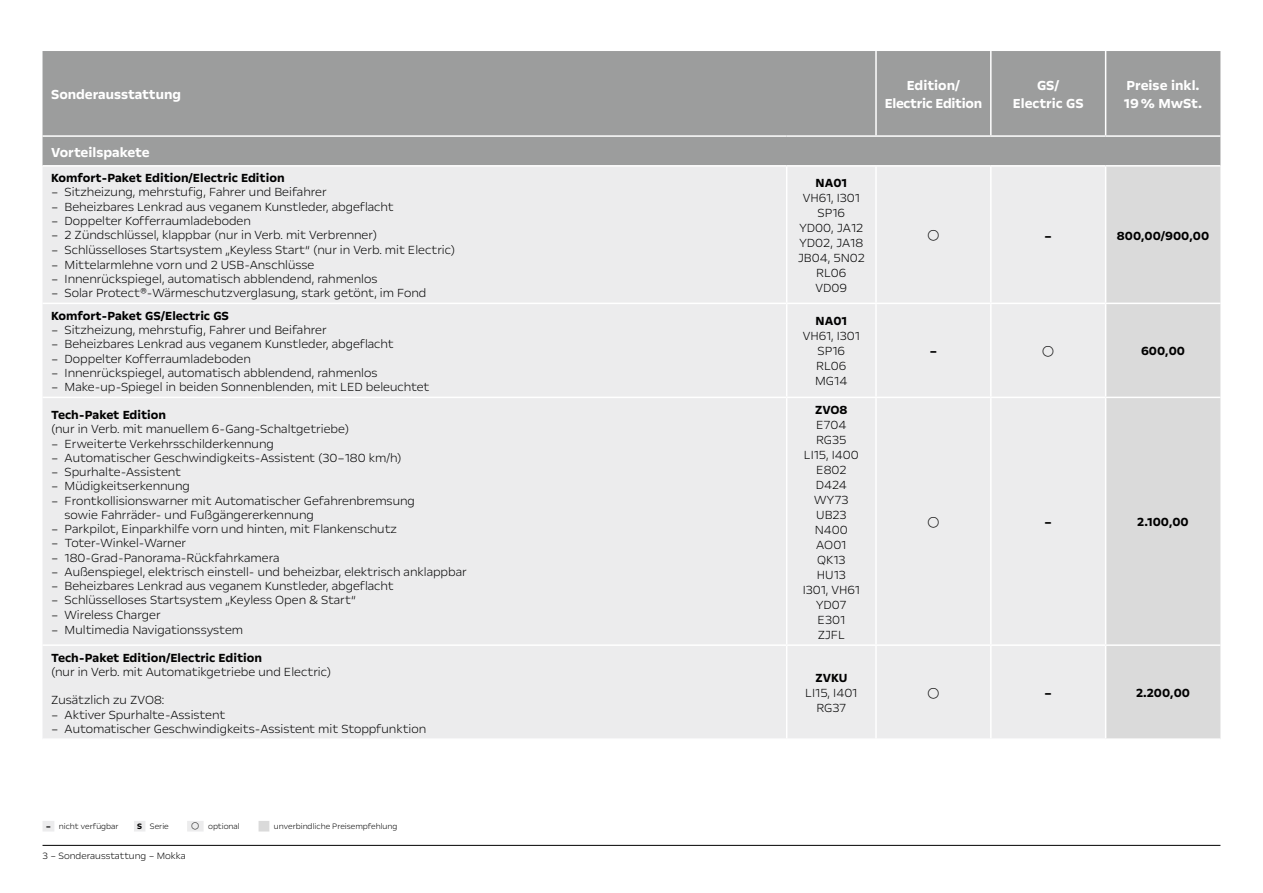
<style>
.page{position:relative;width:1263px;height:893px;background:#fff}
.page>*{position:absolute;margin:0;border:0;box-sizing:border-box;transform-origin:0 0}
.t1{font:700 15px/18px "Opel Next";color:#fff;text-align:center}
.t2{font:700 15px/18px "Opel Next";letter-spacing:-.02em;color:#fff;text-align:center}
.t3{font:300 13.5px/15px "Opel Next";color:#000;text-align:center}
.t4{font:700 13.5px "Opel Next";color:#000}
.t5{font:300 10.5px "Opel Next";color:#000}
.t6{font:300 9px "Opel Next";color:#000}
.s1{font-weight:700}
</style>
<div class="page">
<hr style="left:43px;top:845px;width:1177px;height:1px;background:#000">
<div style="left:43px;top:821px;width:11px;height:10px;background:#ececed"></div>
<div style="left:134px;top:821px;width:11px;height:10px;background:#ececed"></div>
<div style="left:187px;top:821px;width:17px;height:10px;background:#ececed"></div>
<div style="left:259px;top:821px;width:10px;height:10px;background:#dadada"></div>
<div style="left:43px;top:51px;width:1177px;height:114px;background:#9c9d9d"></div>
<div style="left:43px;top:167px;width:1062px;height:571px;background:#ececed"></div>
<div style="left:1106px;top:167px;width:114px;height:571px;background:#dadada"></div>
<hr style="left:786px;top:167px;width:1px;height:136px;background:#fff">
<hr style="left:875px;top:167px;width:2px;height:136px;background:#fff">
<hr style="left:990px;top:167px;width:1px;height:136px;background:#fff">
<hr style="left:43px;top:303px;width:744px;height:1px;background:#fff">
<hr style="left:787px;top:303px;width:89px;height:1px;background:#fff">
<hr style="left:786px;top:304px;width:1px;height:93px;background:#fff">
<hr style="left:876px;top:303px;width:115px;height:1px;background:#fff">
<hr style="left:875px;top:304px;width:2px;height:93px;background:#fff">
<hr style="left:991px;top:303px;width:115px;height:1px;background:#fff">
<hr style="left:990px;top:304px;width:1px;height:93px;background:#fff">
<hr style="left:1106px;top:303px;width:114px;height:1px;background:#fff">
<hr style="left:43px;top:397px;width:744px;height:1px;background:#fff">
<hr style="left:787px;top:397px;width:89px;height:1px;background:#fff">
<hr style="left:786px;top:398px;width:1px;height:246px;background:#fff">
<hr style="left:876px;top:397px;width:115px;height:1px;background:#fff">
<hr style="left:875px;top:398px;width:2px;height:246px;background:#fff">
<hr style="left:991px;top:397px;width:115px;height:1px;background:#fff">
<hr style="left:990px;top:398px;width:1px;height:246px;background:#fff">
<hr style="left:1106px;top:397px;width:114px;height:1px;background:#fff">
<hr style="left:43px;top:644px;width:744px;height:2px;background:#fff">
<hr style="left:787px;top:644px;width:89px;height:2px;background:#fff">
<hr style="left:786px;top:646px;width:1px;height:92px;background:#fff">
<hr style="left:876px;top:644px;width:115px;height:2px;background:#fff">
<hr style="left:875px;top:646px;width:2px;height:92px;background:#fff">
<hr style="left:991px;top:644px;width:115px;height:2px;background:#fff">
<hr style="left:990px;top:646px;width:1px;height:92px;background:#fff">
<hr style="left:1106px;top:644px;width:114px;height:2px;background:#fff">
<hr style="left:875px;top:51px;width:2px;height:84px;background:#fff">
<hr style="left:990px;top:51px;width:1px;height:84px;background:#fff">
<hr style="left:1105px;top:51px;width:1px;height:84px;background:#fff">
<hr style="left:43px;top:135px;width:744px;height:2px;background:#fff">
<hr style="left:787px;top:135px;width:89px;height:2px;background:#fff">
<hr style="left:876px;top:135px;width:115px;height:2px;background:#fff">
<hr style="left:991px;top:135px;width:115px;height:2px;background:#fff">
<hr style="left:1106px;top:135px;width:114px;height:2px;background:#fff">
<svg style="left:928px;top:230px;width:11px;height:10px"></svg>
<svg style="left:1043px;top:346px;width:10px;height:10px"></svg>
<svg style="left:928px;top:516px;width:11px;height:11px"></svg>
<svg style="left:928px;top:687px;width:11px;height:11px"></svg>
<p class="t1" style="left:51px;top:86px;width:132px">Sonderausstattung</p>
<p class="t2" style="left:885px;top:77px;width:99px">Edition/<br>Electric Edition</p>
<p class="t1" style="left:1013px;top:77px;width:72px">GS/<br>Electric GS</p>
<p class="t1" style="left:1124px;top:77px;width:80px;text-align:left">Preise inkl.<br>19% MwSt.</p>
<p class="t1" style="left:51px;top:143px;width:100px">Vorteilspakete</p>
<p class="t4" style="left:51px;top:170px;width:235px">Komfort-Paket Edition/Electric Edition</p>
<p class="t3" style="left:51px;top:184px;width:277px">– Sitzheizung, mehrstufig, Fahrer und Beifahrer</p>
<p class="t3" style="left:51px;top:199px;width:344px">– Beheizbares Lenkrad aus veganem Kunstleder, abgeflacht</p>
<p class="t3" style="left:51px;top:213px;width:201px">– Doppelter Kofferraumladeboden</p>
<p class="t3" style="left:51px;top:227px;width:328px">– 2 Zündschlüssel, klappbar (nur in Verb. mit Verbrenner)</p>
<p class="t3" style="left:51px;top:242px;width:406px">– Schlüsselloses Startsystem „Keyless Start“ (nur in Verb. mit Electric)</p>
<p class="t3" style="left:51px;top:256px;width:265px">– Mittelarmlehne vorn und 2 USB-Anschlüsse</p>
<p class="t3" style="left:51px;top:271px;width:328px">– Innenrückspiegel, automatisch abblendend, rahmenlos</p>
<p class="t3" style="left:51px;top:285px;width:377px">– Solar Protect®-Wärmeschutzverglasung, stark getönt, im Fond</p>
<p class="t4" style="left:816px;top:175px;width:33px">NA01</p>
<p class="t3" style="left:798px;top:190px;width:69px">VH61, I301<br>SP16<br>YD00, JA12<br>YD02, JA18<br>JB04, 5N02<br>RL06<br>VD09</p>
<p class="t4" style="left:1044px;top:227px;width:9px">–</p>
<p class="t4" style="left:1117px;top:227px;width:94px">800,00/900,00</p>
<p class="t4" style="left:51px;top:307px;width:180px">Komfort-Paket GS/Electric GS</p>
<p class="t3" style="left:51px;top:322px;width:277px">– Sitzheizung, mehrstufig, Fahrer und Beifahrer</p>
<p class="t3" style="left:51px;top:336px;width:344px">– Beheizbares Lenkrad aus veganem Kunstleder, abgeflacht</p>
<p class="t3" style="left:51px;top:350px;width:201px">– Doppelter Kofferraumladeboden</p>
<p class="t3" style="left:51px;top:365px;width:328px">– Innenrückspiegel, automatisch abblendend, rahmenlos</p>
<p class="t3" style="left:51px;top:379px;width:380px">– Make-up-Spiegel in beiden Sonnenblenden, mit LED beleuchtet</p>
<p class="t4" style="left:51px;top:407px;width:117px">Tech-Paket Edition</p>
<p class="t3" style="left:51px;top:421px;width:300px">(nur in Verb. mit manuellem 6-Gang-Schaltgetriebe)</p>
<p class="t3" style="left:51px;top:435px;width:224px">– Erweiterte Verkehrsschilderkennung</p>
<p class="t3" style="left:51px;top:450px;width:352px">– Automatischer Geschwindigkeits-Assistent (30–180 km/h)</p>
<p class="t3" style="left:51px;top:464px;width:132px">– Spurhalte-Assistent</p>
<p class="t3" style="left:51px;top:478px;width:140px">– Müdigkeitserkennung</p>
<p class="t3" style="left:65px;top:493px;width:352px;line-height:14.2px;text-align:left;text-indent:-14px">– Frontkollisionswarner mit Automatischer Gefahrenbremsung sowie Fahrräder- und Fußgängererkennung</p>
<p class="t3" style="left:51px;top:521px;width:347px">– Parkpilot, Einparkhilfe vorn und hinten, mit Flankenschutz</p>
<p class="t3" style="left:51px;top:535px;width:137px">– Toter-Winkel-Warner</p>
<p class="t3" style="left:51px;top:549px;width:230px">– 180-Grad-Panorama-Rückfahrkamera</p>
<p class="t3" style="left:51px;top:564px;width:417px">– Außenspiegel, elektrisch einstell- und beheizbar, elektrisch anklappbar</p>
<p class="t3" style="left:51px;top:578px;width:344px">– Beheizbares Lenkrad aus veganem Kunstleder, abgeflacht</p>
<p class="t3" style="left:51px;top:592px;width:306px">– Schlüsselloses Startsystem „Keyless Open &amp; Start“</p>
<p class="t3" style="left:51px;top:606px;width:111px">– Wireless Charger</p>
<p class="t3" style="left:51px;top:621px;width:194px">– Multimedia Navigationssystem</p>
<p class="t4" style="left:51px;top:649px;width:212px">Tech-Paket Edition/Electric Edition</p>
<p class="t3" style="left:51px;top:657px;width:282px;line-height:28.5px;text-align:left">(nur in Verb. mit Automatikgetriebe und Electric)<br>Zusätzlich zu ZVO8:</p>
<p class="t3" style="left:51px;top:706px;width:176px">– Aktiver Spurhalte-Assistent</p>
<p class="t3" style="left:51px;top:721px;width:377px">– Automatischer Geschwindigkeits-Assistent mit Stoppfunktion</p>
<p class="t6" style="left:46px;top:821px;width:74px"><span class="s1">–</span> nicht verfügbar</p>
<p class="t6" style="left:137px;top:821px;width:33px"><span class="s1">S</span> Serie</p>
<p class="t6" style="left:192px;top:821px;width:50px">○ optional</p>
<p class="t6" style="left:274px;top:821px;width:125px">unverbindliche Preisempfehlung</p>
<p class="t5" style="left:43px;top:849px;width:145px">3 – Sonderausstattung – Mokka</p>
<p class="t4" style="left:816px;top:313px;width:33px">NA01</p>
<p class="t3" style="left:803px;top:328px;width:59px">VH61, I301<br>SP16<br>RL06<br>MG14</p>
<p class="t4" style="left:815px;top:401px;width:34px">ZVO8</p>
<p class="t3" style="left:803px;top:417px;width:59px">E704<br>RG35<br>LI15, I400<br>E802<br>D424<br>WY73<br>UB23<br>N400<br>AO01<br>QK13<br>HU13<br>I301, VH61<br>YD07<br>E301<br>ZJFL</p>
<p class="t4" style="left:929px;top:343px;width:9px">–</p>
<p class="t4" style="left:1141px;top:343px;width:45px">600,00</p>
<p class="t4" style="left:1044px;top:514px;width:9px">–</p>
<p class="t4" style="left:1137px;top:514px;width:53px">2.100,00</p>
<p class="t4" style="left:815px;top:670px;width:33px">ZVKU</p>
<p class="t3" style="left:805px;top:685px;width:54px">LI15, I401<br>RG37</p>
<p class="t4" style="left:1044px;top:685px;width:9px">–</p>
<p class="t4" style="left:1136px;top:685px;width:55px">2.200,00</p>
</div>
